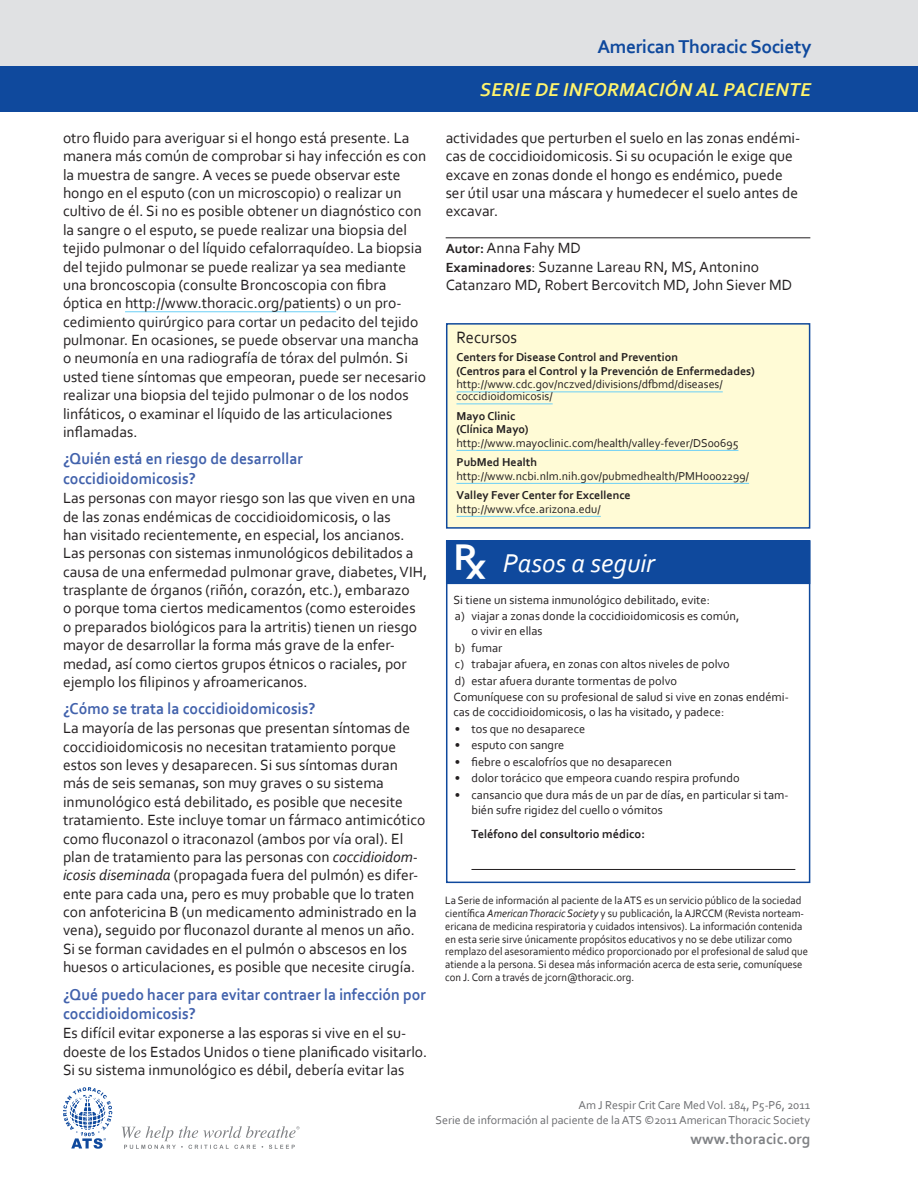
<style>
.page{position:relative;width:918px;height:1188px;background:#fff}
.page>*{position:absolute;margin:0;border:0;box-sizing:border-box;transform-origin:0 0}
.RX_Headline{font:italic 27px "Corbel";color:#fff}
.t1{font:italic 700 19.5px "Corbel";letter-spacing:.02em;color:#fff46d}
.t2{font:700 19.5px "Corbel";letter-spacing:-.02em;color:#0f499d}
.Resources_Box_Title{font:17.25px "Corbel";color:#231f20;scale:.95 1}
.Body_Headline{font:700 16.5px/19.8px "Corbel";color:#4262ac;scale:.95 1}
.Body{font:15.6px/18.3px "Corbel";color:#231f20}
.Authors{font:15.6px/18.6px "Corbel";color:#231f20}
.t3{font:700 15.45px "Corbel";color:#808285}
.Rx_Intro_Text{font:12.3px/15px "Corbel";color:#231f20}
.Rx_Checkmarks{font:12.3px/15px "Corbel";color:#231f20}
.Rx_Telephone{font:700 12.3px "Corbel";color:#231f20}
.Resources_Listing{font:12px/12px "Corbel";color:#231f20}
.Resources_Headline{font:700 12px/13.5px "Corbel";color:#231f20}
.Copyright_Info{font:12px "Corbel";color:#6c6d70}
.Endnote{font:11.25px/12.8px "Corbel";color:#231f20;scale:.95 1}
.s1{font-style:italic}
.s2{font-weight:700;font-size:13.8px}
.s3{font-family:"Rx";font-style:normal;font-size:34.5px}
</style>
<div class="page">
<div style="left:0;top:0;width:918px;height:66px;background:#e0e1e3"></div>
<div style="left:0;top:66px;width:918px;height:45px;background:#0f499d"></div>
<svg style="left:63px;top:1087px;width:49px;height:62px"></svg>
<svg style="left:122px;top:1126px;width:178px;height:23px"></svg>
<hr style="left:125px;top:311px;width:211px;height:1px;background:#6bcff6">
<hr style="left:446px;top:238px;width:364px;height:1px;background:#231f20">
<div style="left:447px;top:324px;width:363px;height:204px;background:#fffbd6"></div>
<hr style="left:456px;top:392px;width:267px;height:1px;background:#6bcff6">
<hr style="left:456px;top:404px;width:97px;height:1px;background:#6bcff6">
<hr style="left:456px;top:450px;width:282px;height:1px;background:#6bcff6">
<hr style="left:456px;top:483px;width:293px;height:1px;background:#6bcff6">
<hr style="left:456px;top:516px;width:145px;height:1px;background:#6bcff6">
<div style="left:446px;top:323px;width:364px;height:206px;border:2px solid #0f499d"></div>
<div style="left:446px;top:541px;width:364px;height:43px;background:#0f499d"></div>
<hr style="left:471px;top:869px;width:324px;height:1px;background:#231f20">
<div style="left:446px;top:540px;width:364px;height:343px;border:2px solid #0f499d"></div>
<p class="t2" style="left:597px;top:34px;width:216px">American Thoracic Society</p>
<p class="t1" style="left:480px;top:78px;width:333px">SERIE DE INFORMACIÓN AL PACIENTE</p>
<p class="Body" style="left:63px;top:128px;width:365px">otro fluido para averiguar si el hongo está presente. La manera más común de comprobar si hay infección es con la muestra de sangre. A veces se puede observar este hongo en el esputo (con un microscopio) o realizar un cultivo de él. Si no es posible obtener un diagnóstico con la sangre o el esputo, se puede realizar una biopsia del tejido pulmonar o del líquido cefalorraquídeo. La biopsia del tejido pulmonar se puede realizar ya sea mediante una broncoscopia (consulte Broncoscopia con fibra óptica en http://www.thoracic.org/patients) o un pro&shy;cedimiento quirúrgico para cortar un pedacito del tejido pulmonar. En ocasiones, se puede observar una mancha o neumonía en una radiografía de tórax del pulmón. Si usted tiene síntomas que empeoran, puede ser necesario realizar una biopsia del tejido pulmonar o de los nodos linfáticos, o examinar el líquido de las articulaciones inflamadas.</p>
<p class="Body_Headline" style="left:63px;top:448px;width:254px">¿Quién está en riesgo de desarrollar coccidioidomicosis?</p>
<p class="Body" style="left:63px;top:488px;width:366px">Las personas con mayor riesgo son las que viven en una de las zonas endémicas de coccidioidomicosis, o las<br>han visitado recientemente, en especial, los ancianos.<br>Las personas con sistemas inmunológicos debilitados a causa de una enfermedad pulmonar grave, diabetes, VIH, trasplante de órganos (riñón, corazón, etc.), embarazo<br>o porque toma ciertos medicamentos (como esteroides o preparados biológicos para la artritis) tienen un riesgo mayor de desarrollar la forma más grave de la enfer&shy;medad, así como ciertos grupos étnicos o raciales, por ejemplo los filipinos y afroamericanos.</p>
<p class="Body_Headline" style="left:63px;top:698px;width:267px">¿Cómo se trata la coccidioidomicosis?</p>
<p class="Body" style="left:63px;top:719px;width:364px">La mayoría de las personas que presentan síntomas de coccidioidomicosis no necesitan tratamiento porque estos son leves y desaparecen. Si sus síntomas duran más de seis semanas, son muy graves o su sistema inmunológico está debilitado, es posible que necesite tratamiento. Este incluye tomar un fármaco antimicótico como fluconazol o itraconazol (ambos por vía oral). El plan de tratamiento para las personas con <span class="s1">coccidioidom&shy;icosis diseminada</span> (propagada fuera del pulmón) es difer&shy;ente para cada una, pero es muy probable que lo traten con anfotericina B (un medicamento administrado en la vena), seguido por fluconazol durante al menos un año.<br>Si se forman cavidades en el pulmón o abscesos en los huesos o articulaciones, es posible que necesite cirugía.</p>
<p class="Body_Headline" style="left:63px;top:984px;width:384px">¿Qué puedo hacer para evitar contraer la infección por coccidioidomicosis?</p>
<p class="Body" style="left:63px;top:1024px;width:366px">Es difícil evitar exponerse a las esporas si vive en el su&shy;doeste de los Estados Unidos o tiene planificado visitarlo.<br>Si su sistema inmunológico es débil, debería evitar las</p>
<p class="Body" style="left:446px;top:128px;width:356px">actividades que perturben el suelo en las zonas endémi&shy;cas de coccidioidomicosis. Si su ocupación le exige que excave en zonas donde el hongo es endémico, puede ser útil usar una máscara y humedecer el suelo antes de excavar.</p>
<p class="Authors" style="left:446px;top:238px;width:348px"><span class="s2">Autor:</span> Anna Fahy MD<br><span class="s2">Examinadores</span>: Suzanne Lareau RN, MS, Antonino<br>Catanzaro MD, Robert Bercovitch MD, John Siever MD</p>
<p class="Resources_Box_Title" style="left:456px;top:327px;width:65px">Recursos</p>
<p class="Resources_Headline" style="left:456px;top:350px;width:300px">Centers for Disease Control and Prevention<br>(Centros para el Control y la Prevención de Enfermedades)</p>
<p class="Resources_Listing" style="left:456px;top:378px;width:268px">http://www.cdc.gov/nczved/divisions/dfbmd/diseases/ coccidioidomicosis/</p>
<p class="Resources_Headline" style="left:456px;top:409px;width:74px">Mayo Clinic (Clínica Mayo)</p>
<p class="Resources_Listing" style="left:456px;top:437px;width:283px">http://www.mayoclinic.com/health/valley-fever/DS00695</p>
<p class="Resources_Headline" style="left:456px;top:455px;width:82px">PubMed Health</p>
<p class="Resources_Listing" style="left:456px;top:470px;width:294px">http://www.ncbi.nlm.nih.gov/pubmedhealth/PMH0002299/</p>
<p class="Resources_Headline" style="left:456px;top:488px;width:176px">Valley Fever Center for Excellence</p>
<p class="Resources_Listing" style="left:456px;top:503px;width:146px">http://www.vfce.arizona.edu/</p>
<p class="RX_Headline" style="left:456px;top:546px;width:200px"><span class="s3">R</span> Pasos a seguir</p>
<p class="Rx_Intro_Text" style="left:453px;top:592px;width:258px">Si tiene un sistema inmunológico debilitado, evite:</p>
<p class="Rx_Checkmarks" style="left:471px;top:608px;width:269px;text-indent:-16px">a) viajar a zonas donde la coccidioidomicosis es común, o vivir en ellas</p>
<p class="Rx_Checkmarks" style="left:455px;top:640px;width:49px">b) fumar</p>
<p class="Rx_Checkmarks" style="left:455px;top:656px;width:276px">c) trabajar afuera, en zonas con altos niveles de polvo</p>
<p class="Rx_Checkmarks" style="left:455px;top:673px;width:224px">d) estar afuera durante tormentas de polvo</p>
<p class="Rx_Intro_Text" style="left:453px;top:689px;width:337px">Comuníquese con su profesional de salud si vive en zonas endémi&shy;cas de coccidioidomicosis, o las ha visitado, y padece:</p>
<p class="Rx_Intro_Text" style="left:455px;top:721px;width:132px">• tos que no desaparece</p>
<p class="Rx_Intro_Text" style="left:455px;top:737px;width:111px">• esputo con sangre</p>
<p class="Rx_Intro_Text" style="left:455px;top:754px;width:218px">• fiebre o escalofríos que no desaparecen</p>
<p class="Rx_Intro_Text" style="left:455px;top:770px;width:286px">• dolor torácico que empeora cuando respira profundo</p>
<p class="Rx_Intro_Text" style="left:471px;top:787px;width:319px;text-indent:-16px">• cansancio que dura más de un par de días, en particular si tam&shy;bién sufre rigidez del cuello o vómitos</p>
<p class="Rx_Telephone" style="left:471px;top:826px;width:175px">Teléfono del consultorio médico:</p>
<p class="Endnote" style="left:445px;top:894px;width:383px">La Serie de información al paciente de la ATS es un servicio público de la sociedad científica <span class="s1">American Thoracic Society</span> y su publicación, la AJRCCM (Revista norteam&shy;ericana de medicina respiratoria y cuidados intensivos). La información contenida en esta serie sirve únicamente propósitos educativos y no se debe utilizar como remplazo del asesoramiento médico proporcionado por el profesional de salud que atiende a la persona. Si desea más información acerca de esta serie, comuníquese con J. Corn a través de jcorn@thoracic.org.</p>
<p class="Copyright_Info" style="left:579px;top:1098px;width:233px">Am J Respir Crit Care Med Vol. 184, P5-P6, 2011</p>
<p class="Copyright_Info" style="left:435px;top:1112px;width:376px">Serie de información al paciente de la ATS ©2011 American Thoracic Society</p>
<p class="t3" style="left:691px;top:1130px;width:121px">www.thoracic.org</p>
</div>
